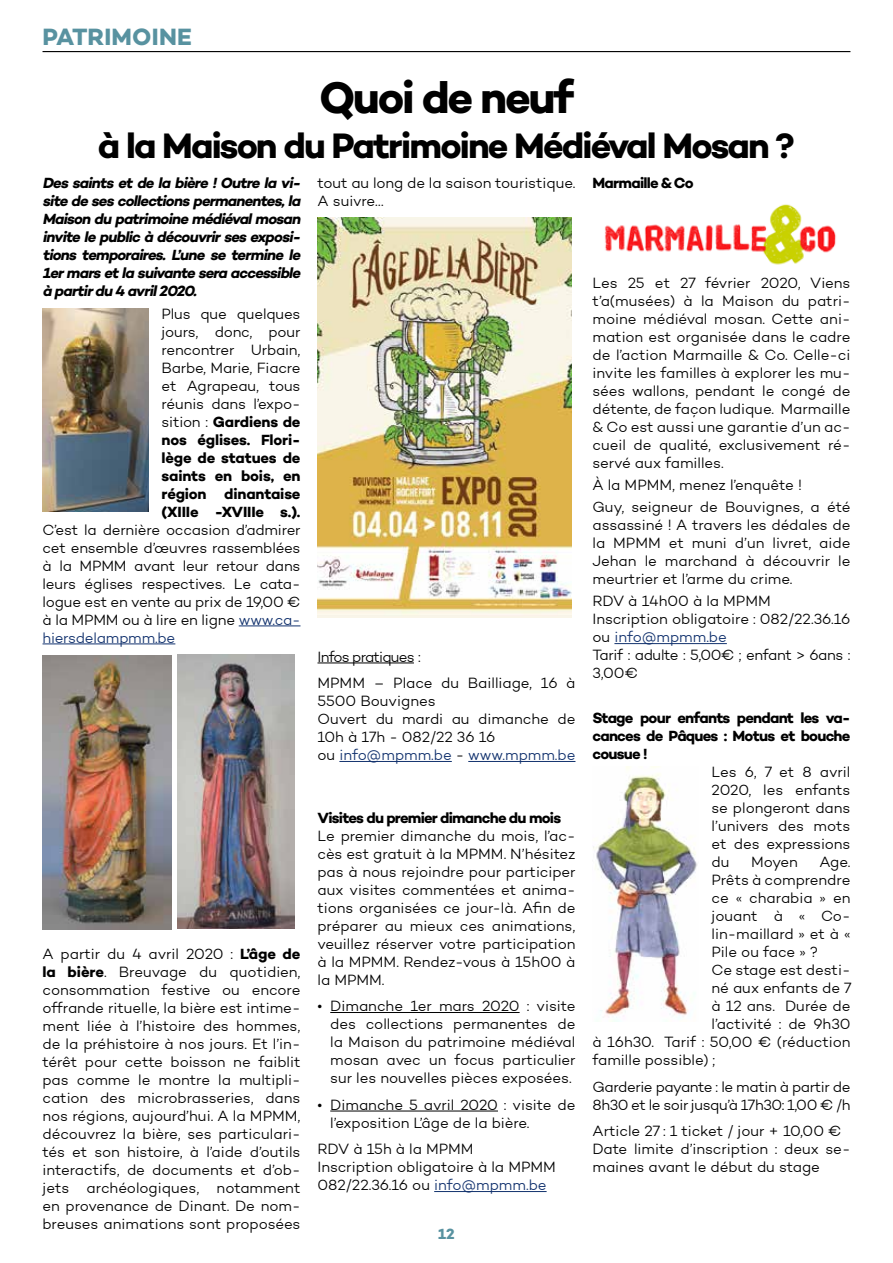
<style>
.page{position:relative;width:893px;height:1263px;background:#fff}
.page>*{position:absolute;margin:0;border:0;box-sizing:border-box;transform-origin:0 0}
.t1{font:700 45px "Campton";letter-spacing:-.055em;color:#000}
.t2{font:700 36px "Campton";letter-spacing:-.05em;color:#000}
.t3{font:700 24px "Campton";letter-spacing:.01em;color:#5892a0}
.t4{font:300 15px/18px "Campton";letter-spacing:-.005em;color:#000;text-align:justify}
.t5{font:italic 700 15px/18px "Campton";color:#000;text-align:justify}
.t6{font:700 15px/18px "Campton";letter-spacing:-.05em;color:#000;text-align:justify}
.t7{font:300 15px/18px "Campton";letter-spacing:-.025em;color:#000}
.t8{font:700 15px "Campton";color:#5892a0}
.s1{font-weight:700}
.s2{color:#12326e}
</style>
<div class="page">
<hr style="left:43px;top:51px;width:807px;height:1px;background:#000">
<hr style="left:239px;top:625px;width:61px;height:1px;background:#12326e">
<hr style="left:43px;top:643px;width:132px;height:1px;background:#12326e">
<img style="left:43px;top:309px;width:106px;height:203px">
<img style="left:43px;top:655px;width:128px;height:274px">
<img style="left:177px;top:654px;width:117px;height:275px">
<hr style="left:317px;top:662px;width:97px;height:1px;background:#000">
<hr style="left:339px;top:761px;width:113px;height:1px;background:#12326e">
<hr style="left:468px;top:761px;width:107px;height:1px;background:#12326e">
<hr style="left:330px;top:1012px;width:190px;height:1px;background:#000">
<hr style="left:330px;top:1111px;width:168px;height:1px;background:#000">
<hr style="left:434px;top:1191px;width:113px;height:1px;background:#12326e">
<img style="left:317px;top:218px;width:255px;height:399px">
<hr style="left:614px;top:643px;width:113px;height:1px;background:#12326e">
<img style="left:605px;top:204px;width:231px;height:61px">
<img style="left:593px;top:766px;width:105px;height:255px">
<h3 class="t3" style="left:43px;top:21px;width:151px">PATRIMOINE</h3>
<h1 class="t1" style="left:319px;top:68px;width:256px">Quoi de neuf</h1>
<h2 class="t2" style="left:98px;top:123px;width:698px">à la Maison du Patrimoine Médiéval Mosan ?</h2>
<p class="t5" style="left:43px;top:174px;width:263px">Dessaintsetde la bière !Outre la vi&shy;site de sescollectionspermanentes,la Maison du patrimoine médiévalmosan invite le public à découvrirsesexposi&shy;tions temporaires. L’une se termine le 1ermarsetla suivante sera accessible à partirdu 4 avril2020.</p>
<p class="t4" style="left:162px;top:304px;width:140px">Plus que quelques jours, donc, pour rencontrer Urbain, Barbe, Marie, Fiacre et Agrapeau, tous réunis dans l’expo&shy;sition : <span class="s1">Gardiens de nos églises. Flori&shy;lège de statues de saints en bois, en région dinantaise (XIIIe -XVIIIe s.).</span></p>
<p class="t4" style="left:43px;top:520px;width:260px">C’est la dernière occasion d’admirer cet ensemble d’œuvres rassemblées à la MPMM avant leur retour dans leurs églises respectives. Le cata&shy;logue est en vente au prix de 19,00 € à la MPMM ou à lire en ligne <span class="s2">www.ca&shy;hiersdelampmm.be</span></p>
<p class="t6" style="left:592px;top:174px;width:103px">Marmaille &amp; Co</p>
<p class="t4" style="left:317px;top:174px;width:259px">tout au long de la saison touristique.<br>A suivre…</p>
<p class="t4" style="left:592px;top:273px;width:259px">Les 25 et 27 février 2020, Viens t’a(musées) à la Maison du patri&shy;moine médiéval mosan. Cette ani&shy;mation est organisée dans le cadre de l’action Marmaille &amp; Co. Celle-ci invite les familles à explorer les mu&shy;sées wallons, pendant le congé de détente, de façon ludique. Marmaille &amp; Co est aussi une garantie d’un ac&shy;cueil de qualité, exclusivement ré&shy;servé aux familles.</p>
<p class="t4" style="left:592px;top:473px;width:259px;line-height:22.2px">À la MPMM, menez l’enquête !<br>Guy, seigneur de Bouvignes, a été</p>
<p class="t4" style="left:592px;top:516px;width:259px">assassiné ! A travers les dédales de la MPMM et muni d’un livret, aide Jehan le marchand à découvrir le meurtrier et l’arme du crime.</p>
<p class="t4" style="left:592px;top:592px;width:260px;text-align:left">RDV à 14h00 à la MPMM<br>Inscription obligatoire : 082/22.36.16 ou <span class="s2">info@mpmm.be<br></span>Tarif : adulte : 5,00€ ; enfant &gt; 6ans :<br>3,00€</p>
<p class="t6" style="left:592px;top:709px;width:259px">Stage pour enfants pendant les va&shy;cances de Pâques : Motus et bouche cousue !</p>
<p class="t4" style="left:711px;top:763px;width:140px">Les 6, 7 et 8 avril 2020, les enfants se plongeront dans l’univers des mots et des expressions du</p>
<p class="t4" style="left:317px;top:643px;width:259px;line-height:26.5px">Infos pratiques :<br>MPMM – Place du Bailliage, 16 à</p>
<p class="t4" style="left:317px;top:692px;width:259px;text-align:left">5500 Bouvignes<br>Ouvert du mardi au dimanche de<br>10h à 17h - 082/22 36 16<br>ou <span class="s2">info@mpmm.be</span> - <span class="s2">www.mpmm.be</span></p>
<p class="t6" style="left:317px;top:808px;width:245px">Visites du premier dimanche du mois</p>
<p class="t4" style="left:317px;top:826px;width:260px">Le premier dimanche du mois, l’ac&shy;cès est gratuit à la MPMM. N’hésitez pas à nous rejoindre pour participer aux visites commentées et anima&shy;tions organisées ce jour-là. Afin de préparer au mieux ces animations, veuillez réserver votre participation à la MPMM. Rendez-vous à 15h00 à la MPMM.</p>
<p class="t4" style="left:330px;top:997px;width:247px;text-indent:-13px">• Dimanche 1er mars 2020 : visite des collections permanentes de la Maison du patrimoine médiéval mosan avec un focus particulier sur les nouvelles pièces exposées.</p>
<p class="t4" style="left:330px;top:1095px;width:247px;text-indent:-13px">• Dimanche 5 avril 2020 : visite de l’exposition L’âge de la bière.</p>
<p class="t4" style="left:317px;top:1140px;width:240px;text-align:left">RDV à 15h à la MPMM<br>Inscription obligatoire à la MPMM<br>082/22.36.16 ou <span class="s2">info@mpmm.be</span></p>
<p class="t4" style="left:751px;top:853px;width:48px">Moyen</p>
<p class="t4" style="left:819px;top:853px;width:33px">Age.</p>
<p class="t4" style="left:711px;top:871px;width:140px">Prêts à comprendre</p>
<p class="t4" style="left:711px;top:889px;width:140px">ce « charabia » en</p>
<p class="t4" style="left:711px;top:907px;width:140px">jouant à « Co-</p>
<p class="t4" style="left:711px;top:925px;width:140px">lin-maillard » et à «</p>
<p class="t4" style="left:711px;top:943px;width:108px">Pile ou face » ?</p>
<p class="t4" style="left:711px;top:961px;width:140px">Ce stage est desti-</p>
<p class="t4" style="left:711px;top:979px;width:142px">né aux enfants de 7</p>
<p class="t4" style="left:711px;top:997px;width:140px">à 12 ans. Durée de</p>
<p class="t4" style="left:711px;top:1015px;width:140px">l’activité : de 9h30</p>
<p class="t4" style="left:592px;top:1033px;width:259px">à 16h30. Tarif : 50,00 € (réduction</p>
<p class="t4" style="left:592px;top:1051px;width:124px">famille possible) ;</p>
<p class="t7" style="left:592px;top:1077px;width:260px">Garderie payante : le matin à partir de<br>8h30 et le soir jusqu’à 17h30: 1,00 € /h</p>
<p class="t4" style="left:592px;top:1122px;width:259px;text-align:left">Article 27 : 1 ticket / jour + 10,00 €<br>Date limite d’inscription : deux se&shy;maines avant le début du stage</p>
<p class="t4" style="left:43px;top:945px;width:259px">A partir du 4 avril 2020 : <span class="s1">L’âge de la bière</span>. Breuvage du quotidien, consommation festive ou encore offrande rituelle, la bière est intime&shy;ment liée à l’histoire des hommes, de la préhistoire à nos jours. Et l’in&shy;térêt pour cette boisson ne faiblit pas comme le montre la multipli&shy;cation des microbrasseries, dans nos régions, aujourd’hui. A la MPMM, découvrez la bière, ses particulari&shy;tés et son histoire, à l’aide d’outils interactifs, de documents et d’ob&shy;jets archéologiques, notamment en provenance de Dinant. De nom&shy;breuses animations sont proposées</p>
<p class="t8" style="left:438px;top:1224px;width:18px">12</p>
</div>
